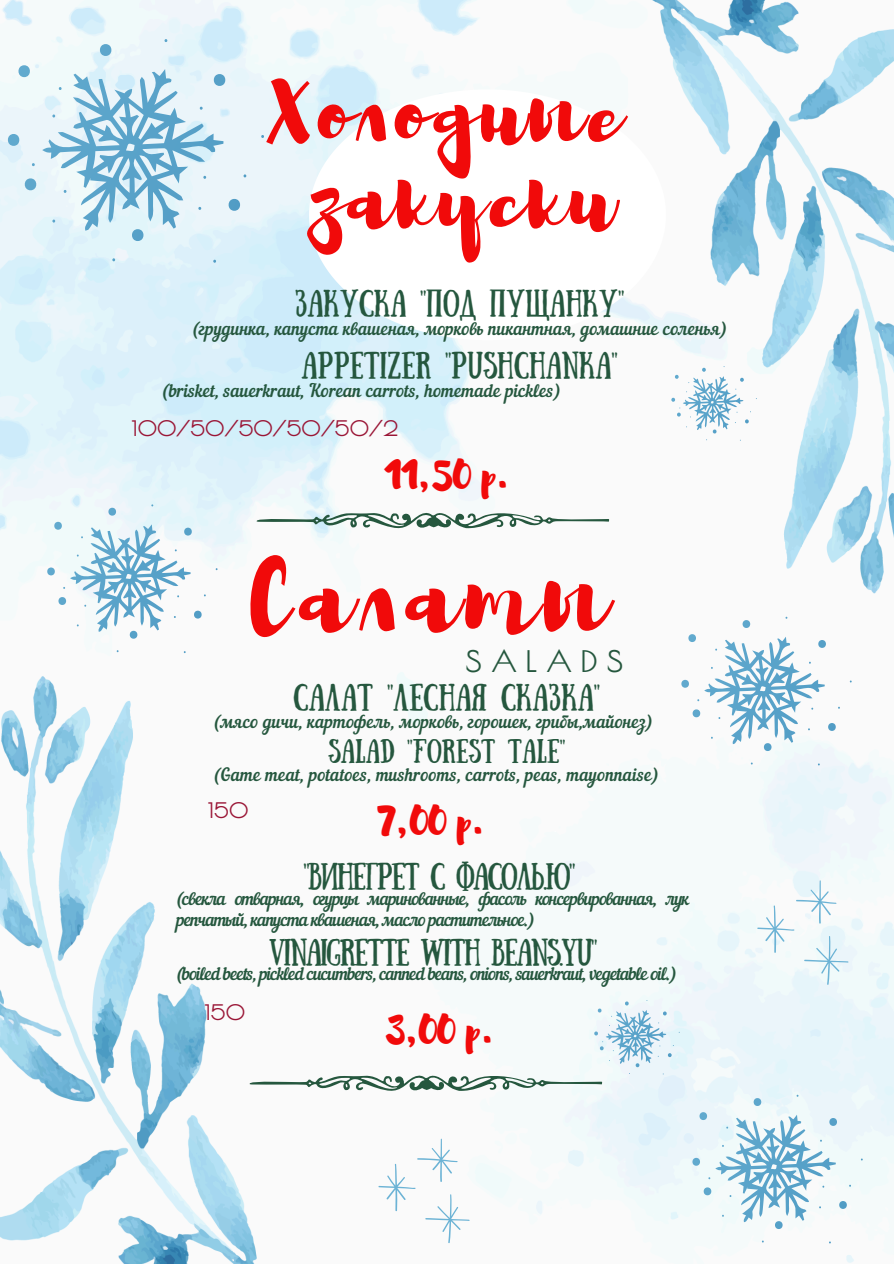
<style>
.page{position:relative;width:894px;height:1264px;background:#fff}
.page>*{position:absolute;margin:0;border:0;box-sizing:border-box;transform-origin:0 0}
.t1{font:102px "Brusher";letter-spacing:.08em;color:#f10a0a}
.t2{font:87.15px/86.7px "Brusher";letter-spacing:.065em;color:#f10a0a;text-align:center}
.t3{font:36px "Brusher";color:#f10a0a}
.t4{font:700 29.1px "Poiret One";letter-spacing:.305em;color:#25573e}
.t5{font:27px "Sunday";color:#25573e}
.t6{font:27px "Sunday";letter-spacing:-.055em;color:#25573e}
.t7{font:24px "Sunday";letter-spacing:.005em;color:#25573e}
.t8{font:700 21px "Poiret One";color:#9a1636}
.t9{font:18px "Nautilus Pompilius";color:#25573e}
.t10{font:18px/21.3px "Nautilus Pompilius";letter-spacing:-.055em;color:#25573e}
</style>
<div class="page">
<img style="left:0;top:0;width:893px;height:1263px">
<svg style="left:309px;top:89px;width:356px;height:251px"></svg>
<svg style="left:252px;top:508px;width:357px;height:23px"></svg>
<img style="left:0;top:191px;width:179px;height:511px">
<svg style="left:6px;top:39px;width:258px;height:224px;background:#d0e7f2"></svg>
<svg style="left:680px;top:617px;width:171px;height:148px"></svg>
<svg style="left:691px;top:1094px;width:171px;height:149px"></svg>
<svg style="left:46px;top:504px;width:172px;height:149px"></svg>
<svg style="left:757px;top:880px;width:91px;height:105px"></svg>
<svg style="left:378px;top:1138px;width:91px;height:105px"></svg>
<svg style="left:670px;top:366px;width:86px;height:75px"></svg>
<svg style="left:245px;top:1000px;width:434px;height:94px"></svg>
<p class="t2" style="left:266px;top:64px;width:356px">Холодные закуски</p>
<p class="t5" style="left:295px;top:284px;width:330px">ЗАКУСКА "ПОД ПУЩАНКУ"</p>
<h2 class="t9" style="left:192px;top:322px;width:535px">(грудинка, капуста квашеная, морковь пикантная, домашние соленья)</h2>
<p class="t5" style="left:301px;top:346px;width:317px">APPETIZER "PUSHCHANKA"</p>
<p class="t9" style="left:162px;top:384px;width:399px">(brisket, sauerkraut, Korean carrots, homemade pickles)</p>
<p class="t8" style="left:132px;top:416px;width:267px">100/50/50/50/50/2</p>
<p class="t3" style="left:384px;top:450px;width:126px">11,50 р.</p>
<p class="t1" style="left:249px;top:530px;width:357px">Салаты</p>
<p class="t4" style="left:465px;top:644px;width:159px">SALADS</p>
<h5 class="t5" style="left:293px;top:678px;width:308px">САЛАТ "ЛЕСНАЯ СКАЗКА"</h5>
<h3 class="t9" style="left:214px;top:714px;width:440px">(мясо дичи, картофель, морковь, горошек, грибы,майонез)</h3>
<p class="t7" style="left:328px;top:734px;width:238px">SALAD "FOREST TALE"</p>
<p class="t9" style="left:214px;top:767px;width:446px">(Game meat, potatoes, mushrooms, carrots, peas, mayonnaise)</p>
<h1 class="t8" style="left:208px;top:798px;width:42px">150</h1>
<p class="t3" style="left:377px;top:796px;width:109px">7,00 р.</p>
<h4 class="t6" style="left:303px;top:857px;width:273px">"ВИНЕГРЕТ С ФАСОЛЬ.Ю"</h4>
<p class="t10" style="left:176px;top:889px;width:514px">(свекла отварная, огурцы маринованные, фасоль консервированная, лук репчатый, капуста квашеная, масло растительное.)</p>
<p class="t6" style="left:269px;top:932px;width:329px">VINAIGRETTE WITH BEANS.YU"</p>
<p class="t10" style="left:176px;top:964px;width:501px">(boiled beets, pickled cucumbers, canned beans, onions, sauerkraut, vegetable oil.)</p>
<p class="t3" style="left:384px;top:1006px;width:110px">3,00 р.</p>
<h5 class="t8" style="left:205px;top:1000px;width:42px">150</h5>
</div>
